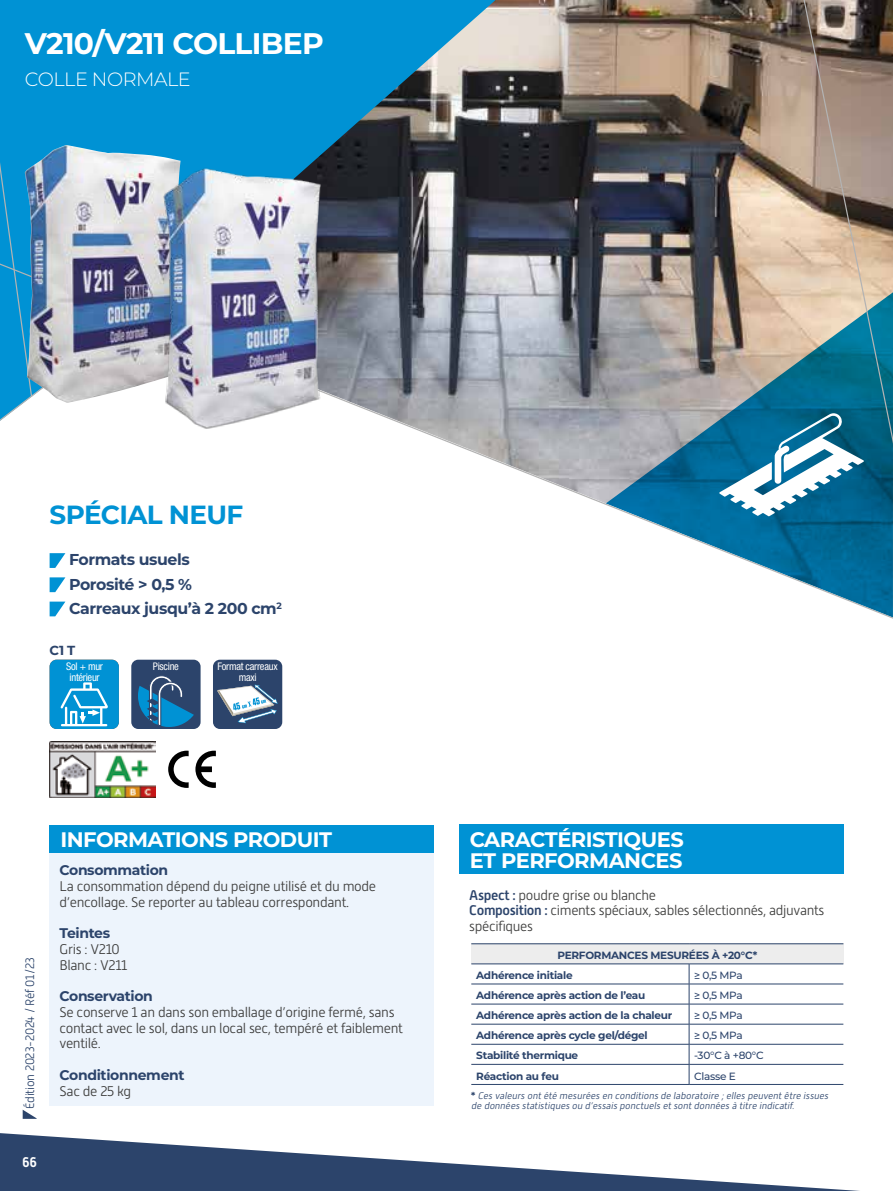
<style>
.page{position:relative;width:893px;height:1191px;background:#fff}
.page>*{position:absolute;margin:0;border:0;box-sizing:border-box;transform-origin:0 0}
.t1{font:700 29.75px "Montserrat";letter-spacing:-.025em;color:#fff}
.t2{font:700 26.25px "Montserrat";letter-spacing:-.025em;color:#0092d4}
.t3{font:700 21px/21px "Montserrat";letter-spacing:-.025em;color:#fff}
.t4{font:300 19.25px "Montserrat";letter-spacing:-.025em;color:#fff}
.t5{font:700 15.75px/24.2px "Montserrat";letter-spacing:-.025em;color:#2c446b}
.t6{font:300 14px/15.8px "Alwyn New";letter-spacing:-.025em;color:#3c3c3b}
.t7{font:700 14px "Montserrat";letter-spacing:-.025em;color:#2c446b}
.t8{font:700 14px "Alwyn New";color:#fff;scale:.9 1}
.t9{font:700 13.12px "Montserrat";color:#2c446b}
.t10{font:300 12.25px "Alwyn New";letter-spacing:-.025em;color:#2c446b}
.t11{font:700 10.5px/20.1px "Montserrat";letter-spacing:-.025em;color:#2c446b}
.t12{font:500 10.5px "Montserrat";letter-spacing:-.025em;color:#2c446b}
.t13{font:condensed 10.5px/10.5px "Helvetica Neue";letter-spacing:-.025em;color:#fff;text-align:center}
.t14{font:italic 300 9.62px/10.5px "Alwyn New";color:#2c446b}
.s1{font-weight:500;color:#2c446b}
.s2{font-family:"Montserrat";font-weight:700;font-style:normal}
</style>
<div class="page">
<svg style="left:23px;top:1110px;width:13px;height:8px"></svg>
<svg style="left:0;top:1133px;width:860px;height:58px"></svg>
<div style="left:33px;top:0;width:104px;height:145px;background:#0092d4"></div>
<img style="left:137px;top:0;width:582px;height:253px">
<div style="left:0;top:0;width:33px;height:253px;background:#0092d4"></div>
<svg style="left:0;top:253px;width:893px;height:366px"></svg>
<div style="left:50px;top:825px;width:384px;height:280px;background:#edf4fc"></div>
<div style="left:50px;top:825px;width:384px;height:28px;background:#0092d4"></div>
<svg style="left:719px;top:0;width:174px;height:516px;background:#7f8b89"></svg>
<svg style="left:50px;top:553px;width:15px;height:15px"></svg>
<svg style="left:50px;top:577px;width:15px;height:15px"></svg>
<svg style="left:50px;top:601px;width:15px;height:15px"></svg>
<div style="left:131px;top:659px;width:70px;height:70px;background:#2c446b;border-radius:7px"></div>
<svg style="left:138px;top:675px;width:56px;height:52px"></svg>
<div style="left:50px;top:659px;width:69px;height:70px;background:#0092d4;border-radius:7px"></div>
<svg style="left:60px;top:682px;width:48px;height:44px"></svg>
<div style="left:213px;top:659px;width:69px;height:70px;background:#2c446b;border-radius:7px"></div>
<svg style="left:217px;top:684px;width:61px;height:39px"></svg>
<img style="left:50px;top:741px;width:106px;height:56px">
<svg style="left:168px;top:750px;width:21px;height:38px"></svg>
<svg style="left:195px;top:750px;width:21px;height:38px"></svg>
<img style="left:25px;top:145px;width:156px;height:258px">
<img style="left:154px;top:164px;width:174px;height:270px">
<div style="left:459px;top:825px;width:384px;height:49px;background:#0092d4"></div>
<div style="left:471px;top:943px;width:372px;height:21px;background:#ededed"></div>
<hr style="left:471px;top:943px;width:218px;height:1px;background:#2c446b">
<hr style="left:689px;top:943px;width:154px;height:1px;background:#2c446b">
<hr style="left:471px;top:963px;width:218px;height:1px;background:#2c446b">
<hr style="left:689px;top:963px;width:154px;height:1px;background:#2c446b">
<hr style="left:471px;top:983px;width:218px;height:1px;background:#2c446b">
<svg style="left:689px;top:964px;width:1px;height:120px"></svg>
<hr style="left:689px;top:983px;width:154px;height:1px;background:#2c446b">
<hr style="left:471px;top:1003px;width:218px;height:1px;background:#2c446b">
<hr style="left:471px;top:1023px;width:218px;height:1px;background:#2c446b">
<hr style="left:471px;top:1044px;width:218px;height:1px;background:#2c446b">
<hr style="left:471px;top:1064px;width:218px;height:1px;background:#2c446b">
<hr style="left:471px;top:1084px;width:218px;height:1px;background:#2c446b">
<hr style="left:689px;top:1003px;width:154px;height:1px;background:#2c446b">
<hr style="left:689px;top:1023px;width:154px;height:1px;background:#2c446b">
<hr style="left:689px;top:1044px;width:154px;height:1px;background:#2c446b">
<hr style="left:689px;top:1064px;width:154px;height:1px;background:#2c446b">
<hr style="left:689px;top:1084px;width:154px;height:1px;background:#2c446b">
<h1 class="t1" style="left:25px;top:22px;width:301px">V210/V211 COLLIBEP</h1>
<h3 class="t4" style="left:25px;top:66px;width:167px">COLLE NORMALE</h3>
<h2 class="t2" style="left:50px;top:496px;width:195px">SPÉCIAL NEUF</h2>
<p class="t5" style="left:69px;top:547px;width:214px">Formats usuels<br>Porosité &gt; 0,5 %<br>Carreaux jusqu’à 2 200 cm<sup>2</sup></p>
<p class="t9" style="left:50px;top:640px;width:27px">C1 T</p>
<p class="t13" style="left:66px;top:661px;width:38px">Sol + mur</p>
<p class="t13" style="left:153px;top:661px;width:28px">Piscine</p>
<p class="t13" style="left:70px;top:672px;width:32px">intérieur</p>
<p class="t13" style="left:218px;top:661px;width:61px">Format carreaux maxi</p>
<p class="t10" style="left:23px;top:1108px;width:153px;rotate:-90deg">Édition 2023-2024 / Réf 01/23</p>
<p class="t8" style="left:23px;top:1153px;width:17px">66</p>
<h3 class="t3" style="left:60px;top:827px;width:273px">INFORMATIONS PRODUIT</h3>
<p class="t7" style="left:60px;top:860px;width:110px">Consommation</p>
<p class="t6" style="left:60px;top:878px;width:318px">La consommation dépend du peigne utilisé et du mode d’encollage. Se reporter au tableau correspondant.</p>
<p class="t7" style="left:60px;top:923px;width:52px">Teintes</p>
<p class="t6" style="left:60px;top:941px;width:69px">Gris : V210<br>Blanc : V211</p>
<p class="t7" style="left:60px;top:986px;width:95px">Conservation</p>
<p class="t6" style="left:60px;top:1004px;width:345px">Se conserve 1 an dans son emballage d’origine fermé, sans contact avec le sol, dans un local sec, tempéré et faiblement ventilé.</p>
<p class="t7" style="left:60px;top:1064px;width:127px">Conditionnement</p>
<p class="t6" style="left:60px;top:1083px;width:73px">Sac de 25 kg</p>
<h3 class="t3" style="left:470px;top:827px;width:216px">CARACTÉRISTIQUES<br>ET PERFORMANCES</h3>
<p class="t6" style="left:469px;top:887px;width:357px"><span class="s1">Aspect :</span> poudre grise ou blanche<br><span class="s1">Composition :</span> ciments spéciaux, sables sélectionnés, adjuvants spécifiques</p>
<p class="t11" style="left:476px;top:944px;width:282px;text-indent:81px">PERFORMANCES MESURÉES À +20°C*<br>Adhérence initiale</p>
<p class="t12" style="left:694px;top:968px;width:50px">≥ 0,5 MPa</p>
<p class="t11" style="left:476px;top:984px;width:171px">Adhérence après action de l’eau</p>
<p class="t12" style="left:694px;top:988px;width:50px">≥ 0,5 MPa</p>
<p class="t11" style="left:476px;top:1005px;width:198px">Adhérence après action de la chaleur</p>
<p class="t12" style="left:694px;top:1008px;width:50px">≥ 0,5 MPa</p>
<p class="t11" style="left:476px;top:1025px;width:173px">Adhérence après cycle gel/dégel</p>
<p class="t12" style="left:694px;top:1028px;width:50px">≥ 0,5 MPa</p>
<p class="t11" style="left:476px;top:1045px;width:103px">Stabilité thermique</p>
<p class="t12" style="left:694px;top:1048px;width:71px">-30°C à +80°C</p>
<p class="t11" style="left:476px;top:1065px;width:84px">Réaction au feu</p>
<p class="t12" style="left:694px;top:1068px;width:43px">Classe E</p>
<p class="t14" style="left:471px;top:1090px;width:360px"><span class="s2">*</span> Ces valeurs ontété mesurées en conditions de laboratoire ;elles peuventêtre issues de données statistiques ou d’essais ponctuels etsontdonnées à titre indicatif.</p>
</div>
